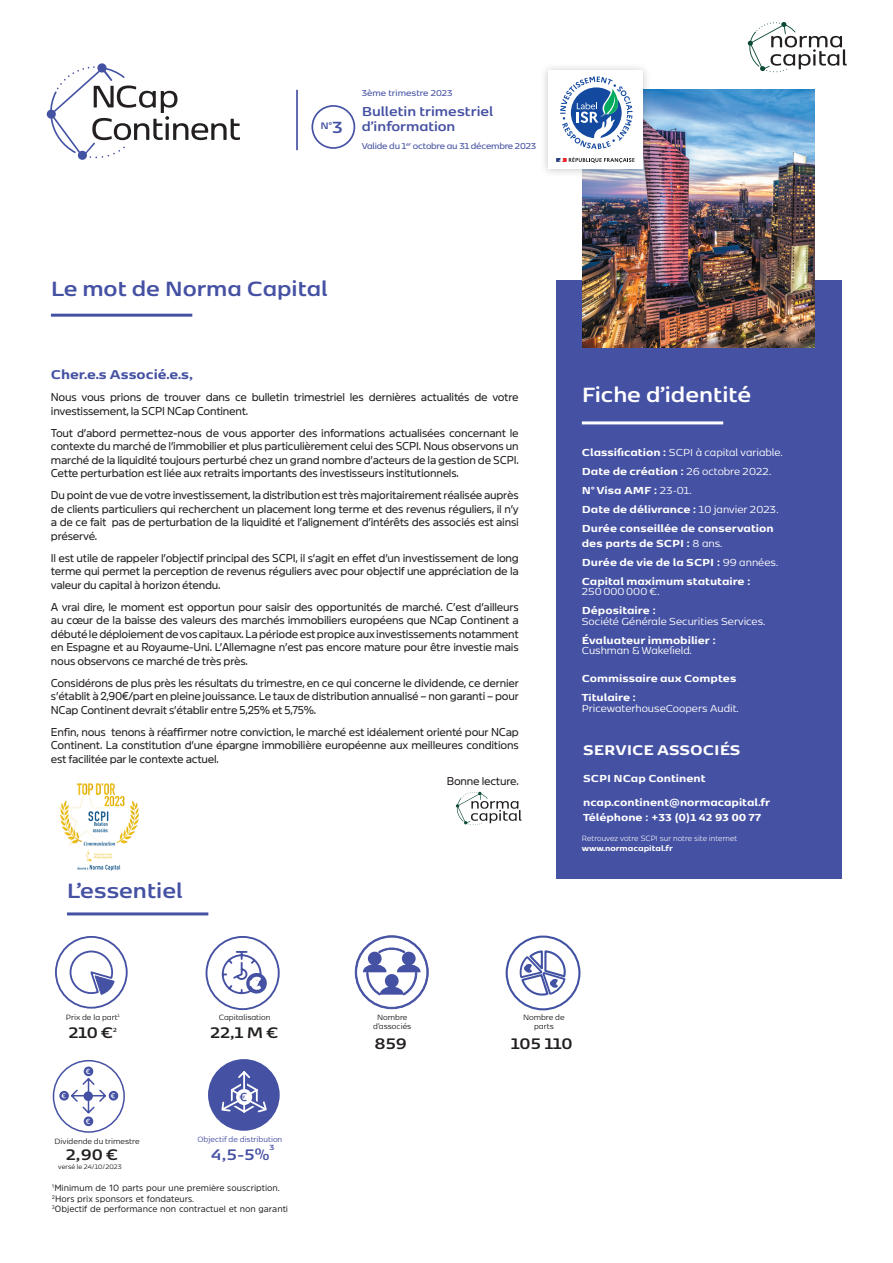
<style>
.page{position:relative;width:893px;height:1263px;background:#fff}
.page>*{position:absolute;margin:0;border:0;box-sizing:border-box;transform-origin:0 0}
.t1{font:700 24.3px "Kobenhavn Sans";color:#4551a3}
.t2{font:700 24.3px "Kobenhavn Sans";color:#fff}
.t3{font:700 18px "Kobenhavn Sans";color:#231f20}
.t4{font:700 18px "Kobenhavn Sans";color:#4551a3}
.t5{font:800 16.5px "Kobenhavn Sans";letter-spacing:-.005em;color:#fff}
.t6{font:700 15.3px/15.3px "Kobenhavn Sans";color:#4551a3}
.t7{font:800 15px "Kobenhavn Sans";color:#4551a3}
.t8{font:800 12px/10.5px "Kobenhavn Sans";color:#fff}
.t9{font:12px/10.5px "Kobenhavn Sans";color:#fff}
.t10{font:11.25px/13.5px "Amsi Pro Normal";letter-spacing:-.02em;color:#231f20;text-align:justify}
.t11{font:700 11.1px "Kobenhavn Sans";color:#4551a3}
.t12{font:600 10.05px "Kobenhavn Sans";letter-spacing:-.02em;color:#4551a3}
.t13{font:600 10.05px "Kobenhavn Sans";color:#4551a3}
.t14{font:9px/10.5px "Amsi Pro";color:#231f20}
.t15{font:9px/9px "Kobenhavn Sans";color:#231f20;text-align:center}
.t16{font:300 9px/10.5px "Kobenhavn Sans";color:#fff}
.t17{font:9px "Kobenhavn Sans";color:#4551a3}
.t18{font:700 8.7px "Kobenhavn Sans";color:#4551a3}
.t19{font:7.5px "Kobenhavn Sans";color:#231f20}
.t20{font:700 7.05px "Kobenhavn Sans";color:#231f20}
.s1{font-size:19.05px}
.s2{font-weight:800}
.s3{font-weight:400}
</style>
<div class="page">
<div style="left:556px;top:281px;width:286px;height:598px;background:#4551a3"></div>
<img style="left:583px;top:89px;width:231px;height:259px">
<hr style="left:51px;top:314px;width:141px;height:3px;background:#4551a3">
<hr style="left:582px;top:421px;width:141px;height:3px;background:#fff">
<hr style="left:67px;top:912px;width:141px;height:3px;background:#4551a3">
<div style="left:209px;top:1060px;width:70px;height:70px;background:#4551a3;border-radius:50%"></div>
<div style="left:208px;top:1059px;width:72px;height:72px;border:2px solid #4551a3;border-radius:50%"></div>
<svg style="left:220px;top:1069px;width:48px;height:44px"></svg>
<div style="left:206px;top:936px;width:74px;height:74px;border:2px solid #4551a3;border-radius:50%"></div>
<div style="left:246px;top:973px;width:21px;height:20px;background:#4551a3;border-radius:50%"></div>
<svg style="left:221px;top:951px;width:41px;height:44px"></svg>
<svg style="left:355px;top:935px;width:74px;height:74px"></svg>
<div style="left:55px;top:936px;width:73px;height:72px;border:2px solid #4551a3;border-radius:50%"></div>
<svg style="left:69px;top:950px;width:46px;height:45px"></svg>
<svg style="left:748px;top:22px;width:99px;height:50px"></svg>
<hr style="left:296px;top:90px;width:2px;height:60px;background:#4551a3">
<div style="left:311px;top:105px;width:44px;height:44px;border:2px solid #4551a3;border-radius:50%"></div>
<svg style="left:456px;top:792px;width:65px;height:33px"></svg>
<div style="left:539px;top:62px;width:112px;height:116px;background:#231f20;opacity:.24"></div>
<div style="left:548px;top:70px;width:95px;height:99px;background:#fff"></div>
<svg style="left:556px;top:157px;width:78px;height:6px"></svg>
<svg style="left:560px;top:76px;width:72px;height:73px"></svg>
<svg style="left:46px;top:63px;width:194px;height:97px"></svg>
<div style="left:506px;top:935px;width:74px;height:75px;border:2px solid #4252a3;border-radius:50%"></div>
<svg style="left:519px;top:950px;width:47px;height:46px"></svg>
<div style="left:53px;top:1060px;width:72px;height:73px;border:2px solid #4551a3;border-radius:50%"></div>
<svg style="left:84px;top:1066px;width:9px;height:10px"></svg>
<div style="left:109px;top:1091px;width:9px;height:9px;background:#4551a3;border-radius:50%"></div>
<svg style="left:61px;top:1069px;width:54px;height:55px"></svg>
<img style="left:58px;top:783px;width:81px;height:88px">
<p class="t11" style="left:321px;top:118px;width:24px">N°<span class="s1">3</span></p>
<p class="t13" style="left:362px;top:86px;width:92px">3ème trimestre 2023</p>
<p class="t6" style="left:362px;top:102px;width:133px">Bulletin trimestriel d’information</p>
<p class="t12" style="left:362px;top:139px;width:176px">Valide du 1<sup>er</sup> octobre au 31 décembre 2023</p>
<p class="t1" style="left:51px;top:271px;width:278px">Le mot de Norma Capital</p>
<p class="t7" style="left:51px;top:363px;width:144px">Cher.e.s Associé.e.s,</p>
<p class="t10" style="left:51px;top:389px;width:469px">Nous vous prions de trouver dans ce bulletin trimestriel les dernières actualités de votre investissement, la SCPI NCap Continent.</p>
<p class="t10" style="left:51px;top:424px;width:469px">Tout d’abord permettez-nous de vous apporter des informations actualisées concernant le contexte du marché de l’immobilier et plus particulièrement celui des SCPI. Nous observons un marché de la liquidité toujours perturbé chez un grand nombre d’acteurs de la gestion de SCPI.<br>Cette perturbation est liée aux retraits importants des investisseurs institutionnels.</p>
<p class="t10" style="left:51px;top:487px;width:469px">Du point de vue de votre investissement, la distribution est très majoritairement réalisée auprès de clients particuliers qui recherchent un placement long terme et des revenus réguliers, il n’y a de ce fait pas de perturbation de la liquidité et l’alignement d’intérêts des associés est ainsi préservé.</p>
<p class="t10" style="left:51px;top:550px;width:469px">Il est utile de rappeler l’objectif principal des SCPI, il s’agit en effet d’un investissement de long terme qui permet la perception de revenus réguliers avec pour objectif une appréciation de la valeur du capital à horizon étendu.</p>
<p class="t10" style="left:51px;top:599px;width:469px">A vrai dire, le moment est opportun pour saisir des opportunités de marché. C’est d’ailleurs au cœur de la baisse des valeurs des marchés immobiliers européens que NCap Continent a débuté le déploiement de vos capitaux. La période est propice aux investissements notamment en Espagne et au Royaume-Uni. L’Allemagne n’est pas encore mature pour être investie mais nous observons ce marché de très près.</p>
<p class="t10" style="left:51px;top:675px;width:469px">Considérons de plus près les résultats du trimestre, en ce qui concerne le dividende, ce dernier s’établit à 2,90€/part en pleine jouissance. Le taux de distribution annualisé – non garanti – pour NCap Continent devrait s’établir entre 5,25% et 5,75%.</p>
<p class="t10" style="left:51px;top:724px;width:469px">Enfin, nous tenons à réaffirmer notre conviction, le marché est idéalement orienté pour NCap Continent. La constitution d’une épargne immobilière européenne aux meilleures conditions est facilitée par le contexte actuel.</p>
<p class="t10" style="left:447px;top:773px;width:73px">Bonne lecture.</p>
<p class="t1" style="left:67px;top:873px;width:117px">L’essentiel</p>
<p class="t2" style="left:582px;top:377px;width:171px">Fiche d’identité</p>
<p class="t9" style="left:582px;top:447px;width:203px"><span class="s2">Classification :</span> SCPI à capital variable.</p>
<p class="t8" style="left:582px;top:465px;width:191px">Date de création : <span class="s3">26 octobre 2022.</span></p>
<p class="t8" style="left:582px;top:484px;width:112px">N° Visa AMF : <span class="s3">23-01.</span></p>
<p class="t8" style="left:582px;top:503px;width:199px">Date de délivrance : <span class="s3">10 janvier 2023.</span></p>
<p class="t8" style="left:582px;top:522px;width:193px">Durée conseillée de conservation</p>
<p class="t8" style="left:582px;top:537px;width:142px">des parts de SCPI : <span class="s3">8 ans.</span></p>
<p class="t8" style="left:582px;top:556px;width:198px">Durée de vie de la SCPI : <span class="s3">99 années.</span></p>
<p class="t8" style="left:582px;top:575px;width:170px">Capital maximum statutaire :<br><span class="s3">250 000 000 €.</span></p>
<p class="t9" style="left:582px;top:605px;width:185px"><span class="s2">Dépositaire :<br></span>Société Générale Securities Services.</p>
<p class="t8" style="left:582px;top:634px;width:136px">Évaluateur immobilier :<br><span class="s3">Cushman &amp; Wakefield.</span></p>
<p class="t8" style="left:582px;top:672px;width:156px">Commissaire aux Comptes</p>
<p class="t9" style="left:582px;top:691px;width:159px"><span class="s2">Titulaire :<br></span>PricewaterhouseCoopers Audit.</p>
<p class="t5" style="left:583px;top:738px;width:159px">SERVICE ASSOCIÉS</p>
<p class="t8" style="left:583px;top:772px;width:124px">SCPI NCap Continent</p>
<p class="t8" style="left:583px;top:794px;width:189px;line-height:15px">ncap.continent@normacapital.fr<br>Téléphone : +33 (0)1 42 93 00 77</p>
<p class="t16" style="left:582px;top:832px;width:157px">Retrouvez votre SCPI sur notre site internet <span class="s2">www.normacapital.fr</span></p>
<p class="t15" style="left:66px;top:1013px;width:56px">Prix de la part<sup>1</sup></p>
<p class="t3" style="left:69px;top:1019px;width:46px">210 €</p>
<p class="t20" style="left:113px;top:1025px;width:5px">2</p>
<p class="t15" style="left:219px;top:1013px;width:53px">Capitalisation</p>
<p class="t3" style="left:211px;top:1019px;width:69px">22,1 M €</p>
<p class="t15" style="left:55px;top:1136px;width:87px">Dividende du trimestre</p>
<p class="t19" style="left:58px;top:1162px;width:65px">versé le 24/10/2023</p>
<p class="t3" style="left:66px;top:1141px;width:53px">2,90 €</p>
<p class="t17" style="left:198px;top:1133px;width:86px">Objectif de distribution</p>
<p class="t18" style="left:270px;top:1141px;width:6px">3</p>
<p class="t4" style="left:211px;top:1141px;width:60px">4,5-5%</p>
<p class="t14" style="left:52px;top:1182px;width:229px"><sup>1</sup>Minimum de 10 parts pour une première souscription.<br><sup>2</sup>Hors prix sponsors et fondateurs.</p>
<p class="t14" style="left:52px;top:1203px;width:238px"><sup>3</sup>Objectif de performance non contractuel et non garanti</p>
<p class="t15" style="left:373px;top:1012px;width:40px">Nombre d’associés</p>
<p class="t3" style="left:374px;top:1030px;width:34px">859</p>
<p class="t15" style="left:523px;top:1012px;width:43px">Nombre de parts</p>
<p class="t3" style="left:511px;top:1030px;width:63px">105 110</p>
</div>
